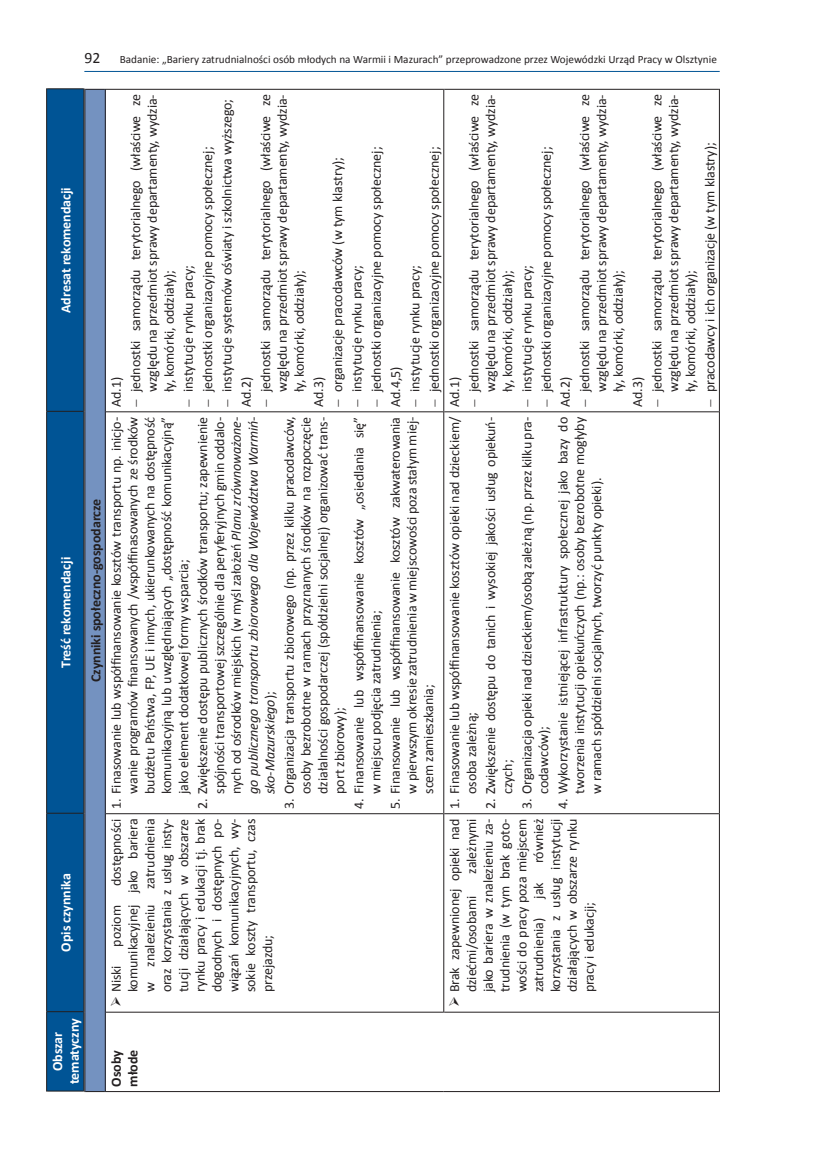
<style>
.page{position:relative;width:819px;height:1166px;background:#fff}
.page>*{position:absolute;margin:0;border:0;box-sizing:border-box;transform-origin:0 0}
.t1{font:14px/16.8px "Calibri";letter-spacing:-.005em;color:#231f20}
.t2{font:700 14px/16.8px "Calibri";letter-spacing:-.005em;color:#fff;text-align:center}
.t3{font:700 14px/16.8px "Calibri";letter-spacing:-.005em;color:#231f20}
.t4{font:11.2px "Calibri";color:#231f20}
.s1{font-size:15.75px}
.s2{font-style:italic}
</style>
<div class="page">
<hr style="left:84px;top:71px;width:635px;height:1px;background:#005495">
<hr style="left:105px;top:1012px;width:1px;height:80px;background:#231f20">
<hr style="left:106px;top:1091px;width:338px;height:1px;background:#231f20">
<hr style="left:444px;top:1091px;width:274px;height:1px;background:#231f20">
<hr style="left:105px;top:814px;width:1px;height:198px;background:#231f20">
<hr style="left:106px;top:1011px;width:337px;height:1px;background:#231f20">
<hr style="left:105px;top:412px;width:1px;height:402px;background:#231f20">
<hr style="left:106px;top:813px;width:337px;height:1px;background:#231f20">
<hr style="left:105px;top:89px;width:1px;height:323px;background:#231f20">
<hr style="left:106px;top:411px;width:337px;height:1px;background:#231f20">
<hr style="left:106px;top:89px;width:337px;height:1px;background:#231f20">
<hr style="left:443px;top:814px;width:1px;height:198px;background:#231f20">
<hr style="left:444px;top:1011px;width:274px;height:1px;background:#231f20">
<hr style="left:443px;top:412px;width:1px;height:402px;background:#231f20">
<hr style="left:444px;top:813px;width:274px;height:1px;background:#231f20">
<hr style="left:443px;top:89px;width:1px;height:323px;background:#231f20">
<hr style="left:444px;top:411px;width:274px;height:1px;background:#231f20">
<hr style="left:444px;top:89px;width:274px;height:1px;background:#231f20">
<hr style="left:718px;top:1012px;width:1px;height:80px;background:#231f20">
<hr style="left:718px;top:814px;width:1px;height:198px;background:#231f20">
<hr style="left:718px;top:412px;width:1px;height:402px;background:#231f20">
<hr style="left:718px;top:89px;width:1px;height:323px;background:#231f20">
<svg style="left:47px;top:89px;width:58px;height:1003px;background:#2968a0"></svg>
<hr style="left:46px;top:1011px;width:1px;height:80px;background:#231f20">
<hr style="left:47px;top:1090px;width:36px;height:1px;background:#231f20">
<hr style="left:46px;top:813px;width:1px;height:198px;background:#231f20">
<hr style="left:47px;top:1011px;width:36px;height:1px;background:#231f20">
<hr style="left:46px;top:411px;width:1px;height:402px;background:#231f20">
<hr style="left:47px;top:813px;width:36px;height:1px;background:#231f20">
<hr style="left:46px;top:88px;width:1px;height:323px;background:#231f20">
<hr style="left:47px;top:411px;width:36px;height:1px;background:#231f20">
<hr style="left:47px;top:88px;width:36px;height:1px;background:#231f20">
<hr style="left:83px;top:1011px;width:1px;height:80px;background:#231f20">
<hr style="left:83px;top:813px;width:1px;height:198px;background:#231f20">
<hr style="left:83px;top:411px;width:1px;height:402px;background:#231f20">
<hr style="left:83px;top:88px;width:1px;height:323px;background:#231f20">
<p class="t2" style="left:57px;top:313px;width:127px;rotate:-90deg">Adresat rekomendacji</p>
<p class="t2" style="left:57px;top:667px;width:112px;rotate:-90deg">Treść rekomendacji</p>
<p class="t2" style="left:57px;top:951px;width:80px;rotate:-90deg">Opis czynnika</p>
<p class="t4" style="left:84px;top:52px;width:634px"><span class="s1">92</span> Badanie: „Bariery zatrudnialności osób młodych na Warmii i Mazurach” przeprowadzone przez Wojewódzki Urząd Pracy w Olsztynie</p>
<p class="t3" style="left:87px;top:682px;width:185px;rotate:-90deg">Czynniki społeczno-gospodarcze</p>
<p class="t1" style="left:106px;top:407px;width:314px;line-height:19.2px;rotate:-90deg">Ad.1)<br>− jednostki samorządu terytorialnego (właściwe ze</p>
<p class="t1" style="left:143px;top:392px;width:299px;rotate:-90deg">względu na przedmiot sprawy departamenty, wydzia&shy;ły, komórki, oddziały);</p>
<p class="t1" style="left:178px;top:407px;width:314px;line-height:19.2px;rotate:-90deg">− instytucje rynku pracy;<br>− jednostki organizacyjne pomocy społecznej;<br>− instytucje systemów oświaty i szkolnictwa wyższego; Ad.2)<br>− jednostki samorządu terytorialnego (właściwe ze</p>
<p class="t1" style="left:273px;top:392px;width:299px;rotate:-90deg">względu na przedmiot sprawy departamenty, wydzia&shy;ły, komórki, oddziały);</p>
<p class="t1" style="left:308px;top:407px;width:262px;line-height:19.2px;rotate:-90deg">Ad.3)<br>− organizacje pracodawców (w tym klastry); − instytucje rynku pracy;<br>− jednostki organizacyjne pomocy społecznej;<br>Ad.4,5)<br>− instytucje rynku pracy;<br>− jednostki organizacyjne pomocy społecznej;</p>
<p class="t1" style="left:444px;top:407px;width:314px;line-height:19.2px;rotate:-90deg">Ad.1)<br>− jednostki samorządu terytorialnego (właściwe ze</p>
<p class="t1" style="left:481px;top:392px;width:299px;rotate:-90deg">względu na przedmiot sprawy departamenty, wydzia&shy;ły, komórki, oddziały);</p>
<p class="t1" style="left:516px;top:407px;width:314px;line-height:19.2px;rotate:-90deg">− instytucje rynku pracy;<br>− jednostki organizacyjne pomocy społecznej;<br>Ad.2)<br>− jednostki samorządu terytorialnego (właściwe ze</p>
<p class="t1" style="left:592px;top:392px;width:299px;rotate:-90deg">względu na przedmiot sprawy departamenty, wydzia&shy;ły, komórki, oddziały);</p>
<p class="t1" style="left:627px;top:407px;width:314px;line-height:19.2px;rotate:-90deg">Ad.3)<br>− jednostki samorządu terytorialnego (właściwe ze</p>
<p class="t1" style="left:664px;top:392px;width:299px;rotate:-90deg">względu na przedmiot sprawy departamenty, wydzia&shy;ły, komórki, oddziały);</p>
<p class="t1" style="left:700px;top:407px;width:266px;rotate:-90deg">− pracodawcy i ich organizacje (w tym klastry);</p>
<p class="t1" style="left:107px;top:794px;width:378px;text-align:justify;text-indent:-15px;rotate:-90deg">1. Finasowanie lub współfinansowanie kosztów transportu np. inicjo&shy;wanie programów finansowanych /współfinasowanych ze środków budżetu Państwa, FP, UE i innych, ukierunkowanych na dostępność komunikacyjną lub uwzględniających „dostępność komunikacyjną” jako element dodatkowej formy wsparcia;</p>
<p class="t1" style="left:193px;top:794px;width:378px;text-align:justify;text-indent:-15px;rotate:-90deg">2. Zwiększenie dostępu publicznych środków transportu; zapewnienie spójności transportowej szczególnie dla peryferyjnych gmin oddalo&shy;nych od ośrodków miejskich (w myśl założeń <span class="s2">Planu zrównoważone&shy;go publicznego transportu zbiorowego dla Województwa Warmiń&shy;sko-Mazurskiego</span>);</p>
<p class="t1" style="left:280px;top:794px;width:378px;text-align:justify;text-indent:-15px;rotate:-90deg">3. Organizacja transportu zbiorowego (np. przez kilku pracodawców, osoby bezrobotne w ramach przyznanych środków na rozpoczęcie działalności gospodarczej (spółdzielni socjalnej) organizować trans&shy;port zbiorowy);</p>
<p class="t1" style="left:350px;top:794px;width:378px;text-indent:-15px;rotate:-90deg">4. Finansowanie lub współfinansowanie kosztów „osiedlania się” w miejscu podjęcia zatrudnienia;</p>
<p class="t1" style="left:386px;top:794px;width:378px;text-align:justify;text-indent:-15px;rotate:-90deg">5. Finansowanie lub współfinansowanie kosztów zakwaterowania w pierwszym okresie zatrudnienia w miejscowości poza stałym miej&shy;scem zamieszkania;</p>
<p class="t1" style="left:445px;top:794px;width:378px;text-indent:-15px;rotate:-90deg">1. Finasowanie lub współfinansowanie kosztów opieki nad dzieckiem/ osoba zależną;</p>
<p class="t1" style="left:481px;top:794px;width:378px;text-indent:-15px;rotate:-90deg">2. Zwiększenie dostępu do tanich i wysokiej jakości usług opiekuń&shy;czych;</p>
<p class="t1" style="left:517px;top:794px;width:378px;text-indent:-15px;rotate:-90deg">3. Organizacja opieki nad dzieckiem/osobą zależną (np. przez kilku pra&shy;codawców);</p>
<p class="t1" style="left:553px;top:794px;width:378px;text-align:justify;text-indent:-15px;rotate:-90deg">4. Wykorzystanie istniejącej infrastruktury społecznej jako bazy do tworzenia instytucji opiekuńczych (np.: osoby bezrobotne mogłyby w ramach spółdzielni socjalnych, tworzyć punkty opieki).</p>
<p class="t1" style="left:107px;top:992px;width:175px;text-align:justify;text-indent:106px;rotate:-90deg">dostępności komunikacyjnej jako bariera w znalezieniu zatrudnienia oraz korzystania z usług insty&shy;tucji działających w obszarze rynku pracy i edukacji tj. brak dogodnych i dostępnych po&shy;wiązań komunikacyjnych, wy&shy;sokie koszty transportu, czas przejazdu;</p>
<p class="t1" style="left:107px;top:946px;width:43px;rotate:-90deg">poziom</p>
<p class="t1" style="left:107px;top:1007px;width:43px;rotate:-90deg">➢ Niski</p>
<p class="t1" style="left:462px;top:992px;width:175px;text-align:justify;text-indent:119px;rotate:-90deg">zależnymi jako bariera w znalezieniu za&shy;trudnienia (w tym brak goto&shy;wości do pracy poza miejscem zatrudnienia)</p>
<p class="t1" style="left:529px;top:992px;width:175px;text-align:justify;text-indent:129px;rotate:-90deg">również korzystania z usług instytucji działających w obszarze rynku pracy i edukacji;</p>
<p class="t1" style="left:445px;top:992px;width:175px;text-indent:-15px;rotate:-90deg">➢ Brak zapewnionej opieki nad dziećmi/osobami</p>
<p class="t1" style="left:529px;top:899px;width:18px;rotate:-90deg">jak</p>
<p class="t2" style="left:48px;top:1084px;width:67px;rotate:-90deg">Obszar tematyczny</p>
<p class="t3" style="left:107px;top:1086px;width:38px;rotate:-90deg">Osoby młode</p>
</div>
